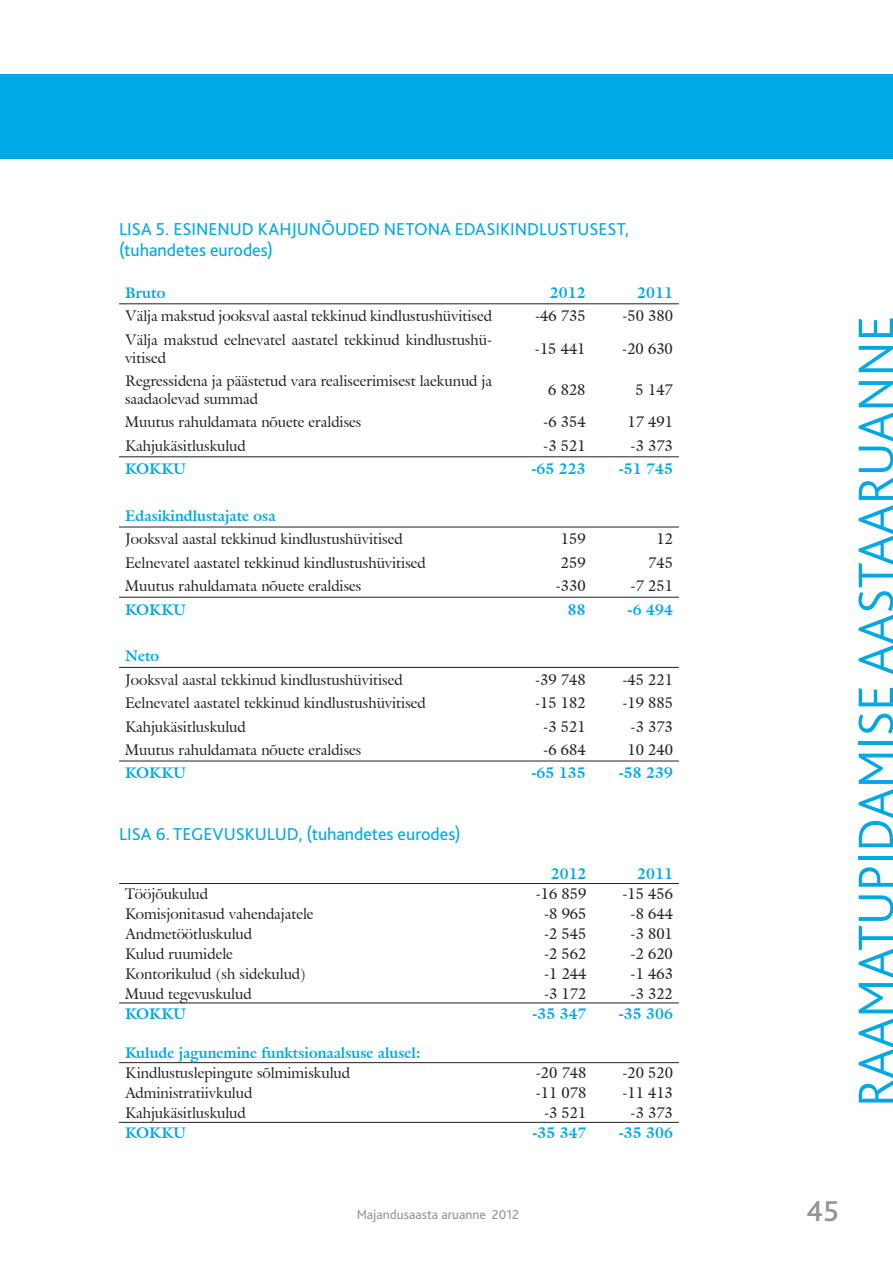
<style>
.page{position:relative;width:893px;height:1263px;background:#fff}
.page>*{position:absolute;margin:0;border:0;box-sizing:border-box;transform-origin:0 0}
.t1{font:300 52.05px "Bliss If Pro";color:#00a8e4}
.t2{font:500 30px "Bliss If Pro";color:#939598}
.t3{font:18px/21.6px "Bliss If Pro";color:#00a8e4}
.t4{font:15px/18px "Galliard IT Cby BT";color:#231f20}
.t5{font:700 15px "Galliard IT Cby BT";color:#00a8e4}
.t6{font:13.5px "Bliss If Pro";color:#939598}
</style>
<div class="page">
<div style="left:0;top:74px;width:893px;height:85px;background:#00a8e4"></div>
<hr style="left:119px;top:303px;width:560px;height:1px;background:#231f20">
<hr style="left:119px;top:456px;width:560px;height:1px;background:#231f20">
<hr style="left:119px;top:527px;width:560px;height:1px;background:#231f20">
<hr style="left:119px;top:597px;width:560px;height:1px;background:#231f20">
<hr style="left:119px;top:667px;width:560px;height:1px;background:#231f20">
<hr style="left:119px;top:761px;width:560px;height:1px;background:#231f20">
<hr style="left:119px;top:883px;width:560px;height:1px;background:#231f20">
<hr style="left:119px;top:1002px;width:560px;height:1px;background:#231f20">
<hr style="left:119px;top:1062px;width:560px;height:1px;background:#231f20">
<hr style="left:119px;top:1122px;width:560px;height:1px;background:#231f20">
<p class="t3" style="left:119px;top:220px;width:511px">LISA 5. ESINENUD KAHJUNÕUDED NETONA EDASIKINDLUSTUSEST, (tuhandetes eurodes)</p>
<p class="t5" style="left:125px;top:283px;width:42px">Bruto</p>
<p class="t5" style="left:550px;top:283px;width:37px">2012</p>
<p class="t5" style="left:637px;top:283px;width:37px">2011</p>
<p class="t4" style="left:125px;top:307px;width:368px">Välja makstud jooksval aastal tekkinud kindlustushüvitised</p>
<p class="t4" style="left:535px;top:307px;width:52px">-46 735</p>
<p class="t4" style="left:622px;top:307px;width:52px">-50 380</p>
<p class="t4" style="left:125px;top:330px;width:369px">Välja makstud eelnevatel aastatel tekkinud kindlustushü&shy;vitised</p>
<p class="t4" style="left:535px;top:339px;width:52px">-15 441</p>
<p class="t4" style="left:622px;top:339px;width:52px">-20 630</p>
<p class="t4" style="left:125px;top:372px;width:368px">Regressidena ja päästetud vara realiseerimisest laekunud ja saadaolevad summad</p>
<p class="t4" style="left:548px;top:381px;width:39px">6 828</p>
<p class="t4" style="left:636px;top:381px;width:39px">5 147</p>
<p class="t4" style="left:125px;top:413px;width:238px">Muutus rahuldamata nõuete eraldises</p>
<p class="t4" style="left:543px;top:413px;width:44px">-6 354</p>
<p class="t4" style="left:627px;top:413px;width:47px">17 491</p>
<p class="t4" style="left:125px;top:436px;width:122px">Kahjukäsitluskulud</p>
<p class="t4" style="left:543px;top:436px;width:44px">-3 521</p>
<p class="t4" style="left:631px;top:436px;width:44px">-3 373</p>
<p class="t5" style="left:125px;top:459px;width:63px">KOKKU</p>
<p class="t5" style="left:531px;top:459px;width:56px">-65 223</p>
<p class="t5" style="left:618px;top:459px;width:56px">-51 745</p>
<p class="t5" style="left:125px;top:506px;width:152px">Edasikindlustajate osa</p>
<p class="t4" style="left:125px;top:530px;width:279px">Jooksval aastal tekkinud kindlustushüvitised</p>
<p class="t4" style="left:561px;top:530px;width:26px">159</p>
<p class="t4" style="left:656px;top:530px;width:18px">12</p>
<p class="t4" style="left:125px;top:553px;width:302px">Eelnevatel aastatel tekkinud kindlustushüvitised</p>
<p class="t4" style="left:561px;top:553px;width:26px">259</p>
<p class="t4" style="left:648px;top:553px;width:26px">745</p>
<p class="t4" style="left:125px;top:577px;width:238px">Muutus rahuldamata nõuete eraldises</p>
<p class="t4" style="left:556px;top:577px;width:31px">-330</p>
<p class="t4" style="left:631px;top:577px;width:44px">-7 251</p>
<p class="t5" style="left:125px;top:600px;width:63px">KOKKU</p>
<p class="t5" style="left:568px;top:600px;width:19px">88</p>
<p class="t5" style="left:627px;top:600px;width:47px">-6 494</p>
<p class="t5" style="left:125px;top:646px;width:36px">Neto</p>
<p class="t4" style="left:125px;top:670px;width:279px">Jooksval aastal tekkinud kindlustushüvitised</p>
<p class="t4" style="left:535px;top:670px;width:52px">-39 748</p>
<p class="t4" style="left:622px;top:670px;width:52px">-45 221</p>
<p class="t4" style="left:125px;top:694px;width:302px">Eelnevatel aastatel tekkinud kindlustushüvitised</p>
<p class="t4" style="left:535px;top:694px;width:52px">-15 182</p>
<p class="t4" style="left:622px;top:694px;width:52px">-19 885</p>
<p class="t4" style="left:125px;top:717px;width:122px">Kahjukäsitluskulud</p>
<p class="t4" style="left:543px;top:717px;width:44px">-3 521</p>
<p class="t4" style="left:631px;top:717px;width:44px">-3 373</p>
<p class="t4" style="left:125px;top:741px;width:238px">Muutus rahuldamata nõuete eraldises</p>
<p class="t4" style="left:543px;top:741px;width:44px">-6 684</p>
<p class="t4" style="left:627px;top:741px;width:47px">10 240</p>
<p class="t5" style="left:125px;top:763px;width:63px">KOKKU</p>
<p class="t5" style="left:531px;top:763px;width:56px">-65 135</p>
<p class="t5" style="left:618px;top:763px;width:56px">-58 239</p>
<p class="t3" style="left:119px;top:824px;width:343px">LISA 6. TEGEVUSKULUD, (tuhandetes eurodes)</p>
<p class="t5" style="left:551px;top:864px;width:37px">2012</p>
<p class="t5" style="left:637px;top:864px;width:37px">2011</p>
<p class="t4" style="left:125px;top:885px;width:85px">Tööjõukulud</p>
<p class="t4" style="left:536px;top:885px;width:52px">-16 859</p>
<p class="t4" style="left:622px;top:885px;width:52px">-15 456</p>
<p class="t4" style="left:125px;top:905px;width:190px">Komisjonitasud vahendajatele</p>
<p class="t4" style="left:544px;top:905px;width:44px">-8 965</p>
<p class="t4" style="left:631px;top:905px;width:44px">-8 644</p>
<p class="t4" style="left:125px;top:925px;width:128px">Andmetöötluskulud</p>
<p class="t4" style="left:544px;top:925px;width:44px">-2 545</p>
<p class="t4" style="left:631px;top:925px;width:44px">-3 801</p>
<p class="t4" style="left:125px;top:944px;width:109px">Kulud ruumidele</p>
<p class="t4" style="left:544px;top:944px;width:44px">-2 562</p>
<p class="t4" style="left:631px;top:944px;width:44px">-2 620</p>
<p class="t4" style="left:125px;top:964px;width:183px">Kontorikulud (sh sidekulud)</p>
<p class="t4" style="left:544px;top:964px;width:44px">-1 244</p>
<p class="t4" style="left:631px;top:964px;width:44px">-1 463</p>
<p class="t4" style="left:125px;top:984px;width:128px">Muud tegevuskulud</p>
<p class="t4" style="left:544px;top:984px;width:44px">-3 172</p>
<p class="t4" style="left:631px;top:984px;width:44px">-3 322</p>
<p class="t5" style="left:125px;top:1003px;width:63px">KOKKU</p>
<p class="t5" style="left:532px;top:1003px;width:56px">-35 347</p>
<p class="t5" style="left:618px;top:1003px;width:56px">-35 306</p>
<p class="t5" style="left:125px;top:1043px;width:297px">Kulude jagunemine funktsionaalsuse alusel:</p>
<p class="t4" style="left:125px;top:1064px;width:226px">Kindlustuslepingute sõlmimiskulud</p>
<p class="t4" style="left:536px;top:1064px;width:52px">-20 748</p>
<p class="t4" style="left:622px;top:1064px;width:52px">-20 520</p>
<p class="t4" style="left:125px;top:1084px;width:129px">Administratiivkulud</p>
<p class="t4" style="left:536px;top:1084px;width:52px">-11 078</p>
<p class="t4" style="left:622px;top:1084px;width:52px">-11 413</p>
<p class="t4" style="left:125px;top:1104px;width:122px">Kahjukäsitluskulud</p>
<p class="t4" style="left:544px;top:1104px;width:44px">-3 521</p>
<p class="t4" style="left:631px;top:1104px;width:44px">-3 373</p>
<p class="t5" style="left:125px;top:1123px;width:63px">KOKKU</p>
<p class="t5" style="left:532px;top:1123px;width:56px">-35 347</p>
<p class="t5" style="left:618px;top:1123px;width:56px">-35 306</p>
<p class="t6" style="left:357px;top:1209px;width:164px">Majandusaasta aruanne 2012</p>
<h1 class="t1" style="left:856px;top:1107px;width:793px;rotate:-90deg">RAAMATUPIDAMISE AASTAARUANNE</h1>
<h2 class="t2" style="left:806px;top:1199px;width:34px">45</h2>
</div>
